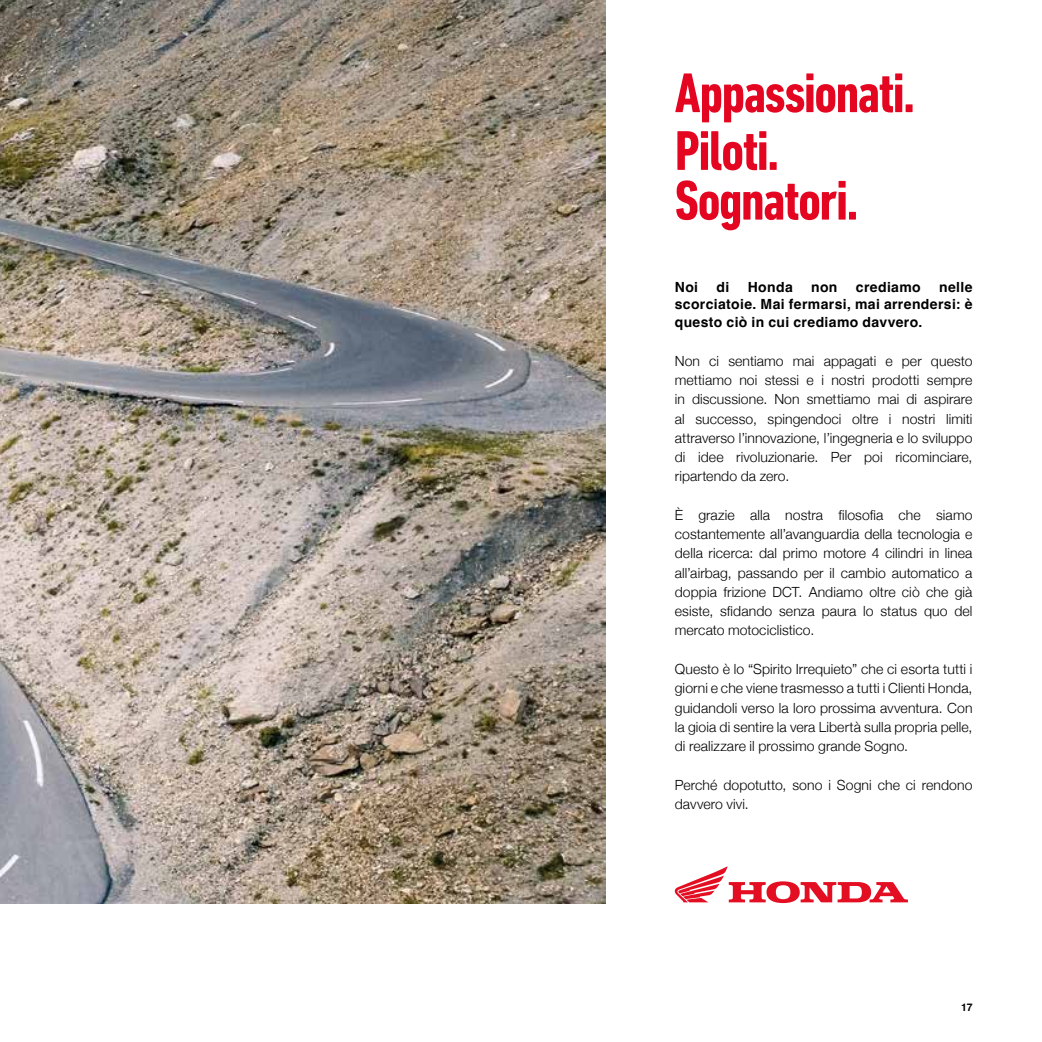
<style>
.page{position:relative;width:1042px;height:1042px;background:#fff}
.page>*{position:absolute;margin:0;border:0;box-sizing:border-box;transform-origin:0 0}
.t1{font:700 condensed 56.88px/57.8px "DIN Next LT Pro";letter-spacing:-.025em;color:#e40521}
.t2{font:300 14px/19.2px "Helvetica Neue";letter-spacing:.005em;color:#000;text-align:justify}
.t3{font:700 14px/17.5px "Helvetica";letter-spacing:.025em;color:#000;text-align:justify}
.t4{font:700 10.5px "Helvetica";color:#000}
</style>
<div class="page">
<img style="left:0;top:0;width:605px;height:903px">
<svg style="left:675px;top:866px;width:233px;height:37px"></svg>
<h1 class="t1" style="left:675px;top:64px;width:242px">Appassionati.<br>Piloti.</h1>
<h1 class="t1" style="left:675px;top:171px;width:185px">Sognatori.</h1>
<p class="t3" style="left:675px;top:279px;width:25px">Noi</p>
<p class="t3" style="left:716px;top:279px;width:14px">di</p>
<p class="t3" style="left:748px;top:279px;width:47px">Honda</p>
<p class="t3" style="left:811px;top:279px;width:28px">non</p>
<p class="t3" style="left:856px;top:279px;width:66px">crediamo</p>
<p class="t3" style="left:675px;top:279px;width:299px;text-indent:264px">nelle scorciatoie. Mai fermarsi, mai arrendersi: è questo ciò in cui crediamo davvero.</p>
<p class="t2" style="left:675px;top:350px;width:299px">Non ci sentiamo mai appagati e per questo mettiamo noi stessi e i nostri prodotti sempre in discussione. Non smettiamo mai di aspirare al successo, spingendoci oltre i nostri limiti attraverso l’innovazione, l’ingegneria e lo sviluppo di idee rivoluzionarie. Per poi ricominciare, ripartendo da zero.</p>
<p class="t2" style="left:675px;top:504px;width:299px">È grazie alla nostra filosofia che siamo costantemente all’avanguardia della tecnologia e della ricerca: dal primo motore 4 cilindri in linea all’airbag, passando per il cambio automatico a doppia frizione DCT. Andiamo oltre ciò che già esiste, sfidando senza paura lo status quo del mercato motociclistico.</p>
<p class="t2" style="left:675px;top:658px;width:299px">Questo è lo “Spirito Irrequieto” che ci esorta tutti i giorni e che viene trasmesso a tutti i Clienti Honda, guidandoli verso la loro prossima avventura. Con la gioia di sentire la vera Libertà sulla propria pelle, di realizzare il prossimo grande Sogno.</p>
<p class="t2" style="left:675px;top:774px;width:299px">Perché dopotutto, sono i Sogni che ci rendono davvero vivi.</p>
<p class="t4" style="left:961px;top:1000px;width:13px">17</p>
</div>
